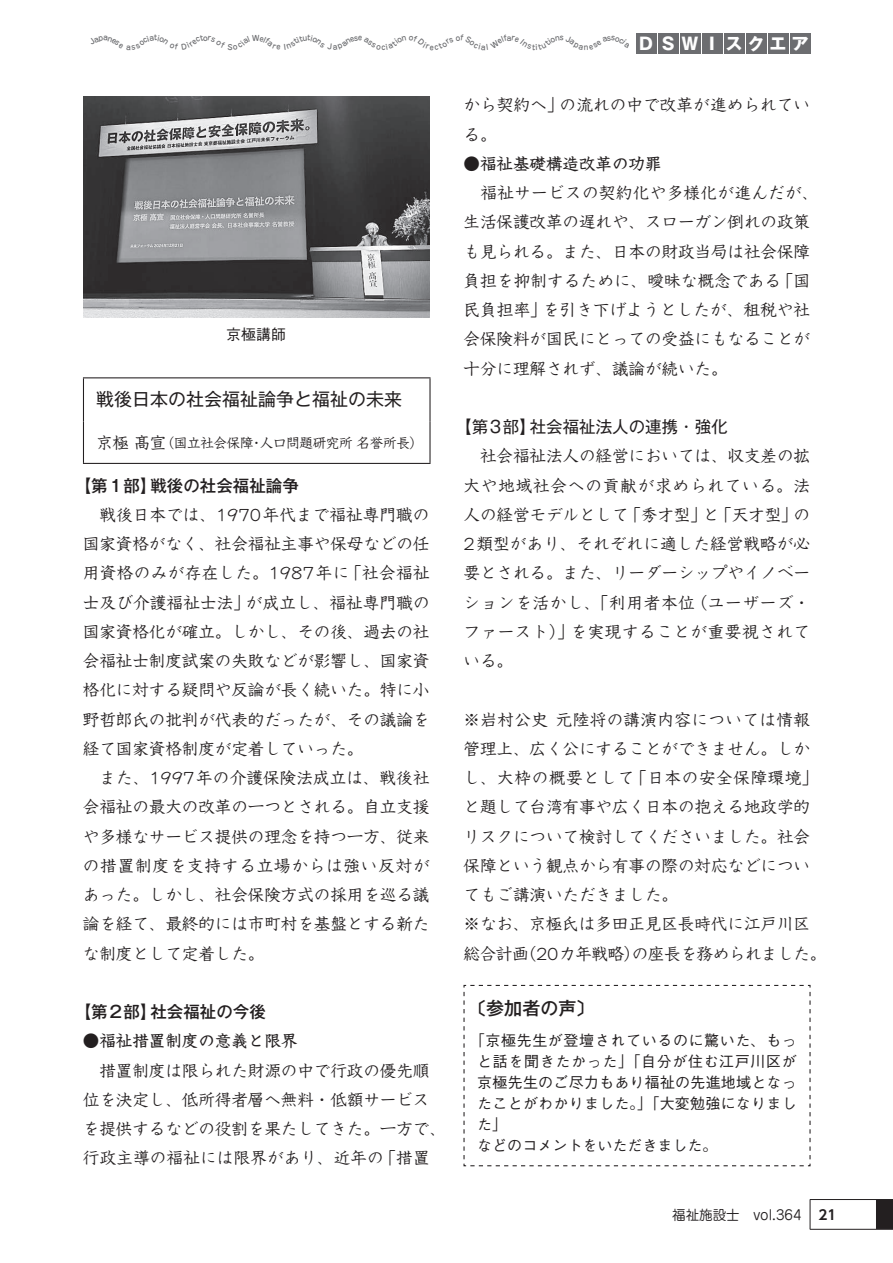
<style>
.page{position:relative;width:893px;height:1263px;background:#fff}
.page>*{position:absolute;margin:0;border:0;box-sizing:border-box;transform-origin:0 0}
.t1{font:18px "Gothic MB101 Pr 6";color:#231f20}
.t2{font:500 18px "Gothic MB101 Pr 6";color:#231f20}
.t3{font:700 16.95px "Gothic MB101 Pr 6";letter-spacing:.295em;color:#fff}
.t4{font:16.5px/29.2px "Kyoka ICA Pro";color:#231f20}
.t5{font:500 16.5px "Gothic MB101 Pr 6";color:#231f20}
.t6{font:500 16.5px "Kyoka ICA Pro";color:#231f20}
.t7{font:16.5px "Gothic MB101 Pr 6";color:#231f20}
.t8{font:500 15px/21px "Gothic BBB Pr 6";letter-spacing:.015em;color:#231f20}
.t9{font:13.5px "Kyoka ICA Pro";letter-spacing:-.02em;color:#231f20}
.t10{font:13.5px "P Jun 201 Pro N";color:#231f20}
.t11{font:700 13.5px "UD Shin Go Pr 6 De";color:#231f20}
.s1{font-size:16.5px}
</style>
<div class="page">
<hr style="left:83px;top:377px;width:348px;height:1px;background:#231f20">
<hr style="left:83px;top:378px;width:1px;height:43px;background:#231f20">
<hr style="left:429px;top:378px;width:2px;height:43px;background:#231f20">
<hr style="left:83px;top:421px;width:1px;height:42px;background:#231f20">
<hr style="left:429px;top:421px;width:2px;height:42px;background:#231f20">
<hr style="left:83px;top:463px;width:348px;height:1px;background:#231f20">
<div style="left:629px;top:30px;width:185px;height:27px;background:linear-gradient(to right,#fff,#fff)"></div>
<div style="left:724px;top:33px;width:20px;height:20px;background:#6c6d70"></div>
<div style="left:636px;top:33px;width:20px;height:20px;background:#6c6d70"></div>
<div style="left:746px;top:33px;width:20px;height:20px;background:#6c6d70"></div>
<div style="left:768px;top:33px;width:20px;height:20px;background:#6c6d70"></div>
<div style="left:790px;top:33px;width:20px;height:20px;background:#6c6d70"></div>
<div style="left:702px;top:33px;width:20px;height:20px;background:#6c6d70"></div>
<div style="left:680px;top:33px;width:20px;height:20px;background:#6c6d70"></div>
<div style="left:658px;top:33px;width:20px;height:20px;background:#6c6d70"></div>
<img style="left:83px;top:97px;width:346px;height:221px">
<svg style="left:463px;top:984px;width:348px;height:183px"></svg>
<hr style="left:810px;top:1199px;width:83px;height:1px;background:#231f20">
<svg style="left:810px;top:1200px;width:1px;height:29px"></svg>
<hr style="left:810px;top:1229px;width:83px;height:1px;background:#231f20">
<div style="left:876px;top:1200px;width:17px;height:29px;background:#231f20"></div>
<svg style="left:629px;top:34px;width:73px;height:16px"></svg>
<svg style="left:744px;top:35px;width:24px;height:15px"></svg>
<p class="t8" style="left:226px;top:322px;width:61px">京極講師</p>
<p class="t1" style="left:96px;top:385px;width:307px">戦後日本の社会福祉論争と福祉の未来</p>
<p class="t9" style="left:96px;top:432px;width:328px"><span class="s1">京極 髙宣</span>（国立社会保障・人口問題研究所 名誉所長）</p>
<p class="t5" style="left:75px;top:471px;width:226px">【第1部】戦後の社会福祉論争</p>
<p class="t4" style="left:83px;top:498px;width:348px">　戦後日本では、1970年代まで福祉専門職の国家資格がなく、社会福祉主事や保母などの任用資格のみが存在した。1987年に「社会福祉士及び介護福祉士法」が成立し、福祉専門職の国家資格化が確立。しかし、その後、過去の社会福祉士制度試案の失敗などが影響し、国家資格化に対する疑問や反論が長く続いた。特に小野哲郎氏の批判が代表的だったが、その議論を経て国家資格制度が定着していった。<br>　また、1997年の介護保険法成立は、戦後社会福祉の最大の改革の一つとされる。自立支援や多様なサービス提供の理念を持つ一方、従来の措置制度を支持する立場からは強い反対があった。しかし、社会保険方式の採用を巡る議論を経て、最終的には市町村を基盤とする新たな制度として定着した。</p>
<p class="t5" style="left:75px;top:998px;width:193px">【第2部】社会福祉の今後</p>
<p class="t6" style="left:83px;top:1028px;width:216px">●福祉措置制度の意義と限界</p>
<p class="t4" style="left:83px;top:1054px;width:364px">　措置制度は限られた財源の中で行政の優先順位を決定し、低所得者層へ無料・低額サービスを提供するなどの役割を果たしてきた。一方で、行政主導の福祉には限界があり、近年の「措置</p>
<p class="t3" style="left:639px;top:29px;width:15px">D</p>
<p class="t3" style="left:726px;top:29px;width:84px">スクエア</p>
<p class="t3" style="left:662px;top:29px;width:55px">SWI</p>
<p class="t4" style="left:463px;top:88px;width:348px">から契約へ」の流れの中で改革が進められている。</p>
<p class="t6" style="left:463px;top:151px;width:199px">●福祉基礎構造改革の功罪</p>
<p class="t4" style="left:463px;top:176px;width:356px">　福祉サービスの契約化や多様化が進んだが、生活保護改革の遅れや、スローガン倒れの政策も見られる。また、日本の財政当局は社会保障負担を抑制するために、曖昧な概念である「国民負担率」を引き下げようとしたが、租税や社会保険料が国民にとっての受益にもなることが十分に理解されず、議論が続いた。</p>
<p class="t7" style="left:455px;top:413px;width:274px">【第3部】社会福祉法人の連携・強化</p>
<p class="t4" style="left:463px;top:439px;width:348px;text-align:justify">　社会福祉法人の経営においては、収支差の拡大や地域社会への貢献が求められている。法人の経営モデルとして「秀才型」と「天才型」の2類型があり、それぞれに適した経営戦略が必要とされる。また、リーダーシップやイノベーションを活かし、「利用者本位（ユーザーズ・ファースト）」を実現することが重要視されている。</p>
<p class="t4" style="left:463px;top:703px;width:364px">※岩村公史 元陸将の講演内容については情報管理上、広く公にすることができません。しかし、大枠の概要として「日本の安全保障環境」と題して台湾有事や広く日本の抱える地政学的リスクについて検討してくださいました。社会保障という観点から有事の際の対応などについてもご講演いただきました。<br>※なお、京極氏は多田正見区長時代に江戸川区総合計画（20カ年戦略）の座長を務められました。</p>
<p class="t2" style="left:468px;top:993px;width:127px">〔参加者の声〕</p>
<p class="t8" style="left:477px;top:1028px;width:321px;text-indent:-8px">「京極先生が登壇されているのに驚いた、もっと話を聞きたかった」「自分が住む江戸川区が京極先生のご尽力もあり福祉の先進地域となったことがわかりました。」「大変勉強になりました」<br>などのコメントをいただきました。</p>
<p class="t10" style="left:672px;top:1204px;width:131px">福祉施設士　vol.364</p>
<p class="t11" style="left:819px;top:1203px;width:19px">21</p>
</div>
